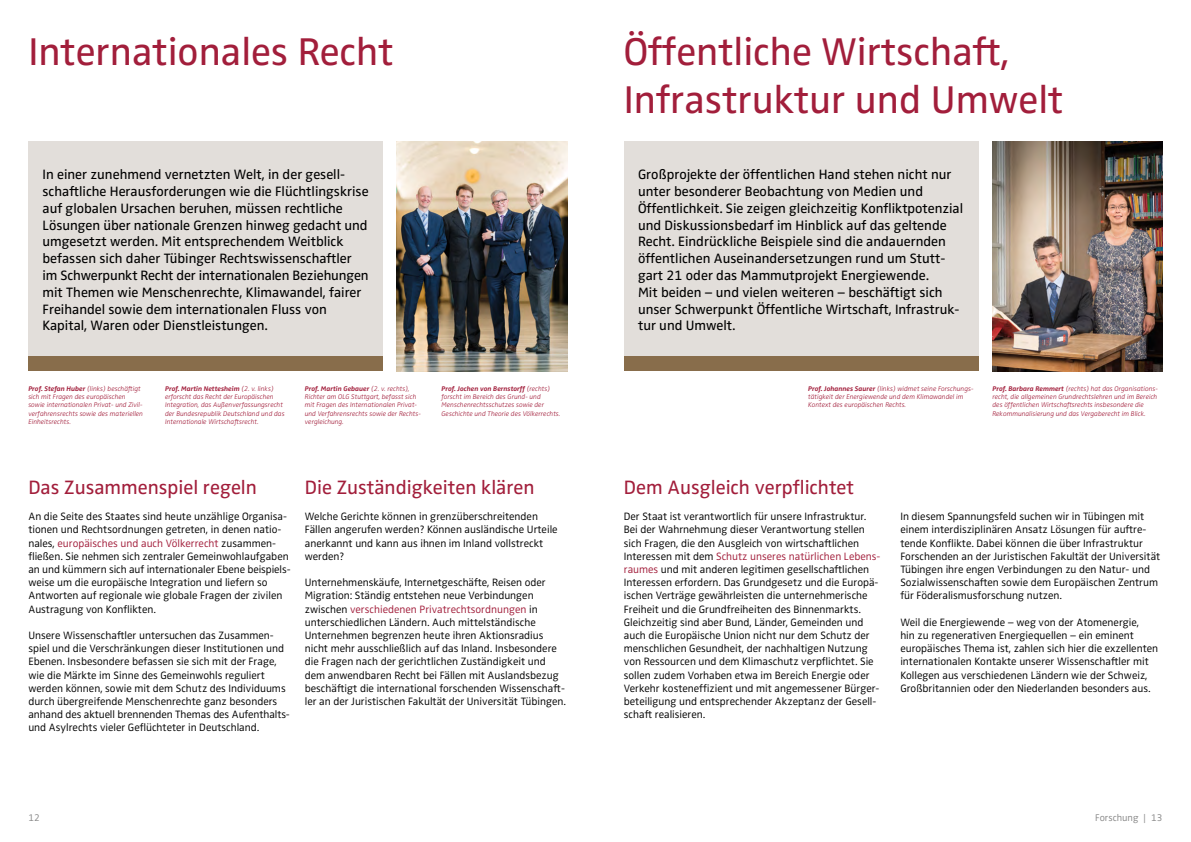
<style>
.page{position:relative;width:1191px;height:842px;background:#fff}
.page>*{position:absolute;margin:0;border:0;box-sizing:border-box;transform-origin:0 0}
.t1{font:40px/48px "Zwo OT";color:#a21e3b}
.t2{font:20px "Zwo OT";color:#a21e3b}
.t3{font:14px/16.8px "Zwo OT";color:#000}
.t4{font:300 11px/13.2px "Zwo OT";color:#000}
.t5{font:300 10px "Zwo OT";color:#878787}
.t6{font:italic 300 7px/8.4px "Zwo OT";color:#a21e3b}
.s1{font-weight:700}
.s2{color:#a21e3b}
</style>
<div class="page">
<div style="left:28px;top:142px;width:355px;height:215px;background:#e2deda"></div>
<div style="left:28px;top:357px;width:355px;height:14px;background:#886d4b"></div>
<img style="left:397px;top:142px;width:170px;height:229px">
<div style="left:624px;top:142px;width:354px;height:229px;background:#e2deda"></div>
<div style="left:624px;top:357px;width:354px;height:14px;background:#886d4b"></div>
<img style="left:992px;top:142px;width:170px;height:229px">
<h1 class="t1" style="left:28px;top:29px;width:367px">Internationales Recht</h1>
<h1 class="t1" style="left:624px;top:29px;width:441px">Öffentliche Wirtschaft,<br>Infrastruktur und Umwelt</h1>
<p class="t3" style="left:43px;top:166px;width:327px">In einer zunehmend vernetzten Welt, in der gesell&shy;schaftliche Herausforderungen wie die Flüchtlingskrise auf globalen Ursachen beruhen, müssen rechtliche Lösungen über nationale Grenzen hinweg gedacht und umgesetzt werden. Mit entsprechendem Weitblick befassen sich daher Tübinger Rechtswissenschaftler im Schwerpunkt Recht der internationalen Beziehungen mit Themen wie Menschenrechte, Klimawandel, fairer Freihandel sowie dem internationalen Fluss von Kapital, Waren oder Dienstleistungen.</p>
<p class="t3" style="left:638px;top:166px;width:327px">Großprojekte der öffentlichen Hand stehen nicht nur unter besonderer Beobachtung von Medien und Öffentlichkeit. Sie zeigen gleichzeitig Konfliktpotenzial und Diskussionsbedarf im Hinblick auf das geltende Recht. Eindrückliche Beispiele sind die andauernden öffentlichen Auseinandersetzungen rund um Stutt&shy;gart 21 oder das Mammutprojekt Energiewende.<br>Mit beiden – und vielen weiteren – beschäftigt sich unser Schwerpunkt Öffentliche Wirtschaft, Infrastruk&shy;tur und Umwelt.</p>
<p class="t6" style="left:28px;top:384px;width:116px"><span class="s1">Prof. Stefan Huber</span> (links) beschäftigt sich mit Fragen des europäischen sowie internationalen Privat- und Zivil&shy;verfahrensrechts sowie des materiellen Einheitsrechts.</p>
<p class="t6" style="left:165px;top:384px;width:121px"><span class="s1">Prof. Martin Nettesheim</span> (2. v. links) erforscht das Recht der Europäischen Integration, das Außenverfassungsrecht der Bundesrepublik Deutschland und das Internationale Wirtschaftsrecht.</p>
<p class="t6" style="left:305px;top:384px;width:117px"><span class="s1">Prof. Martin Gebauer</span> (2. v. rechts), Richter am OLG Stuttgart, befasst sich mit Fragen des Internationalen Privat&shy;und Verfahrensrechts sowie der Rechts&shy;vergleichung.</p>
<p class="t6" style="left:441px;top:384px;width:120px"><span class="s1">Prof. Jochen von Bernstorff</span> (rechts) forscht im Bereich des Grund- und Menschenrechtsschutzes sowie der Geschichte und Theorie des Völkerrechts.</p>
<p class="t6" style="left:808px;top:384px;width:167px"><span class="s1">Prof. Johannes Saurer</span> (links) widmet seine Forschungs&shy;tätigkeit der Energiewende und dem Klimawandel im<br>Kontext des europäischen Rechts.</p>
<p class="t6" style="left:992px;top:384px;width:166px"><span class="s1">Prof. Barbara Remmert</span> (rechts) hat das Organisations&shy;recht, die allgemeinen Grundrechtslehren und im Bereich des öffentlichen Wirtschaftsrechts insbesondere die Rekommunalisierung und das Vergaberecht im Blick.</p>
<h2 class="t2" style="left:28px;top:476px;width:230px">Das Zusammenspiel regeln</h2>
<h2 class="t2" style="left:305px;top:476px;width:231px">Die Zuständigkeiten klären</h2>
<h2 class="t2" style="left:624px;top:476px;width:232px">Dem Ausgleich verpflichtet</h2>
<p class="t4" style="left:28px;top:510px;width:264px">An die Seite des Staates sind heute unzählige Organisa&shy;tionen und Rechtsordnungen getreten, in denen natio&shy;nales, <span class="s2">europäisches und auch Völkerrecht</span> zusammen&shy;fließen. Sie nehmen sich zentraler Gemeinwohlaufgaben an und kümmern sich auf internationaler Ebene beispiels&shy;weise um die europäische Integration und liefern so Antworten auf regionale wie globale Fragen der zivilen Austragung von Konflikten.</p>
<p class="t4" style="left:28px;top:629px;width:262px">Unsere Wissenschaftler untersuchen das Zusammen&shy;spiel und die Verschränkungen dieser Institutionen und Ebenen. Insbesondere befassen sie sich mit der Frage, wie die Märkte im Sinne des Gemeinwohls reguliert werden können, sowie mit dem Schutz des Individuums durch übergreifende Menschenrechte ganz besonders anhand des aktuell brennenden Themas des Aufenthalts&shy;und Asylrechts vieler Geflüchteter in Deutschland.</p>
<p class="t4" style="left:305px;top:510px;width:254px">Welche Gerichte können in grenzüberschreitenden Fällen angerufen werden? Können ausländische Urteile anerkannt und kann aus ihnen im Inland vollstreckt werden?</p>
<p class="t4" style="left:305px;top:576px;width:262px">Unternehmenskäufe, Internetgeschäfte, Reisen oder Migration: Ständig entstehen neue Verbindungen zwischen <span class="s2">verschiedenen Privatrechtsordnungen</span> in unterschiedlichen Ländern. Auch mittelständische Unternehmen begrenzen heute ihren Aktionsradius nicht mehr ausschließlich auf das Inland. Insbesondere die Fragen nach der gerichtlichen Zuständigkeit und dem anwendbaren Recht bei Fällen mit Auslandsbezug beschäftigt die international forschenden Wissenschaft&shy;ler an der Juristischen Fakultät der Universität Tübingen.</p>
<p class="t4" style="left:624px;top:510px;width:258px">Der Staat ist verantwortlich für unsere Infrastruktur.<br>Bei der Wahrnehmung dieser Verantwortung stellen sich Fragen, die den Ausgleich von wirtschaftlichen Interessen mit dem <span class="s2">Schutz unseres natürlichen Lebens&shy;raumes</span> und mit anderen legitimen gesellschaftlichen Interessen erfordern. Das Grundgesetz und die Europä&shy;ischen Verträge gewährleisten die unternehmerische Freiheit und die Grundfreiheiten des Binnenmarkts.<br>Gleichzeitig sind aber Bund, Länder, Gemeinden und auch die Europäische Union nicht nur dem Schutz der menschlichen Gesundheit, der nachhaltigen Nutzung von Ressourcen und dem Klimaschutz verpflichtet. Sie sollen zudem Vorhaben etwa im Bereich Energie oder Verkehr kosteneffizient und mit angemessener Bürger&shy;beteiligung und entsprechender Akzeptanz der Gesell&shy;schaft realisieren.</p>
<p class="t4" style="left:900px;top:510px;width:261px">In diesem Spannungsfeld suchen wir in Tübingen mit einem interdisziplinären Ansatz Lösungen für auftre&shy;tende Konflikte. Dabei können die über Infrastruktur Forschenden an der Juristischen Fakultät der Universität Tübingen ihre engen Verbindungen zu den Natur- und Sozialwissenschaften sowie dem Europäischen Zentrum für Föderalismusforschung nutzen.</p>
<p class="t4" style="left:900px;top:616px;width:259px">Weil die Energiewende – weg von der Atomenergie,<br>hin zu regenerativen Energiequellen – ein eminent europäisches Thema ist, zahlen sich hier die exzellenten internationalen Kontakte unserer Wissenschaftler mit Kollegen aus verschiedenen Ländern wie der Schweiz, Großbritannien oder den Niederlanden besonders aus.</p>
<p class="t5" style="left:28px;top:812px;width:13px">12</p>
<p class="t5" style="left:1095px;top:812px;width:69px">Forschung | 13</p>
</div>
